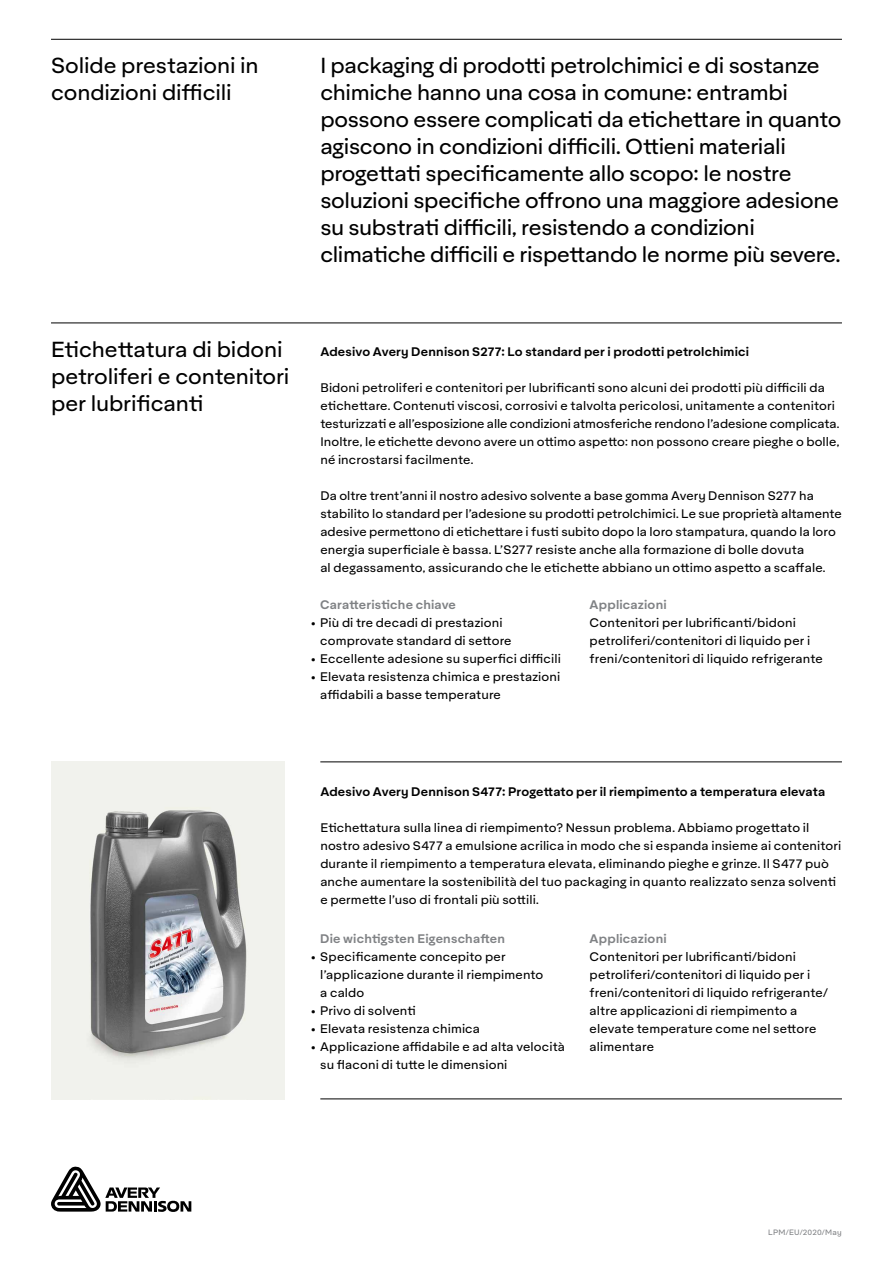
<style>
.page{position:relative;width:893px;height:1263px;background:#fff}
.page>*{position:absolute;margin:0;border:0;box-sizing:border-box;transform-origin:0 0}
.t1{font:21px/27px "Aktifo A";letter-spacing:-.015em;color:#000}
.t2{font:12px/18px "Aktifo A";letter-spacing:.01em;color:#000}
.t3{font:600 12px "Aktifo A";letter-spacing:.015em;color:#000}
.t4{font:600 12px "Aktifo A";letter-spacing:.015em;color:#808285}
.t5{font:7.5px "Aktifo A";letter-spacing:.02em;color:#808285}
</style>
<div class="page">
<svg style="left:51px;top:1166px;width:140px;height:46px"></svg>
<hr style="left:51px;top:39px;width:791px;height:1px;background:#000">
<hr style="left:51px;top:323px;width:791px;height:1px;background:#000">
<hr style="left:320px;top:762px;width:522px;height:1px;background:#000">
<hr style="left:320px;top:1099px;width:522px;height:1px;background:#000">
<img style="left:51px;top:762px;width:234px;height:337px">
<h1 class="t1" style="left:51px;top:52px;width:209px">Solide prestazioni in condizioni difficili</h1>
<p class="t1" style="left:320px;top:52px;width:522px">I packaging di prodotti petrolchimici e di sostanze chimiche hanno una cosa in comune: entrambi possono essere complicati da etichettare in quanto agiscono in condizioni difficili. Ottieni materiali progettati specificamente allo scopo: le nostre soluzioni specifiche offrono una maggiore adesione su substrati difficili, resistendo a condizioni climatiche difficili e rispettando le norme più severe.</p>
<h1 class="t1" style="left:51px;top:335px;width:240px">Etichettatura di bidoni petroliferi e contenitori per lubrificanti</h1>
<p class="t3" style="left:320px;top:344px;width:430px">Adesivo Avery Dennison S277: Lo standard per i prodotti petrolchimici</p>
<p class="t2" style="left:320px;top:379px;width:521px">Bidoni petroliferi e contenitori per lubrificanti sono alcuni dei prodotti più difficili da etichettare. Contenuti viscosi, corrosivi e talvolta pericolosi, unitamente a contenitori testurizzati e all’esposizione alle condizioni atmosferiche rendono l’adesione complicata.<br>Inoltre, le etichette devono avere un ottimo aspetto: non possono creare pieghe o bolle, né incrostarsi facilmente.</p>
<p class="t2" style="left:320px;top:487px;width:523px">Da oltre trent’anni il nostro adesivo solvente a base gomma Avery Dennison S277 ha stabilito lo standard per l’adesione su prodotti petrolchimici. Le sue proprietà altamente adesive permettono di etichettare i fusti subito dopo la loro stampatura, quando la loro energia superficiale è bassa. L’S277 resiste anche alla formazione di bolle dovuta<br>al degassamento, assicurando che le etichette abbiano un ottimo aspetto a scaffale.</p>
<p class="t4" style="left:320px;top:596px;width:137px">Caratteristiche chiave</p>
<p class="t2" style="left:320px;top:613px;width:193px;text-indent:-10px">• Più di tre decadi di prestazioni comprovate standard di settore</p>
<p class="t2" style="left:311px;top:649px;width:252px">• Eccellente adesione su superfici difficili</p>
<p class="t2" style="left:320px;top:667px;width:242px;text-indent:-10px">• Elevata resistenza chimica e prestazioni affidabili a basse temperature</p>
<p class="t4" style="left:590px;top:596px;width:79px">Applicazioni</p>
<p class="t2" style="left:590px;top:613px;width:235px">Contenitori per lubrificanti/bidoni petroliferi/contenitori di liquido per i freni/contenitori di liquido refrigerante</p>
<p class="t3" style="left:320px;top:784px;width:506px">Adesivo Avery Dennison S477: Progettato per il riempimento a temperatura elevata</p>
<p class="t2" style="left:320px;top:819px;width:522px">Etichettatura sulla linea di riempimento? Nessun problema. Abbiamo progettato il nostro adesivo S477 a emulsione acrilica in modo che si espanda insieme ai contenitori durante il riempimento a temperatura elevata, eliminando pieghe e grinze. Il S477 può anche aumentare la sostenibilità del tuo packaging in quanto realizzato senza solventi e permette l’uso di frontali più sottili.</p>
<p class="t4" style="left:320px;top:931px;width:186px">Die wichtigsten Eigenschaften</p>
<p class="t2" style="left:320px;top:947px;width:225px;text-indent:-10px">• Specificamente concepito per l’applicazione durante il riempimento a caldo</p>
<p class="t2" style="left:311px;top:1001px;width:107px">• Privo di solventi</p>
<p class="t2" style="left:311px;top:1019px;width:171px">• Elevata resistenza chimica</p>
<p class="t2" style="left:320px;top:1037px;width:246px;text-indent:-10px">• Applicazione affidabile e ad alta velocità su flaconi di tutte le dimensioni</p>
<p class="t4" style="left:590px;top:931px;width:79px">Applicazioni</p>
<p class="t2" style="left:590px;top:947px;width:240px">Contenitori per lubrificanti/bidoni petroliferi/contenitori di liquido per i freni/contenitori di liquido refrigerante/ altre applicazioni di riempimento a elevate temperature come nel settore alimentare</p>
<p class="t5" style="left:768px;top:1227px;width:75px">LPM/EU/2020/May</p>
</div>
